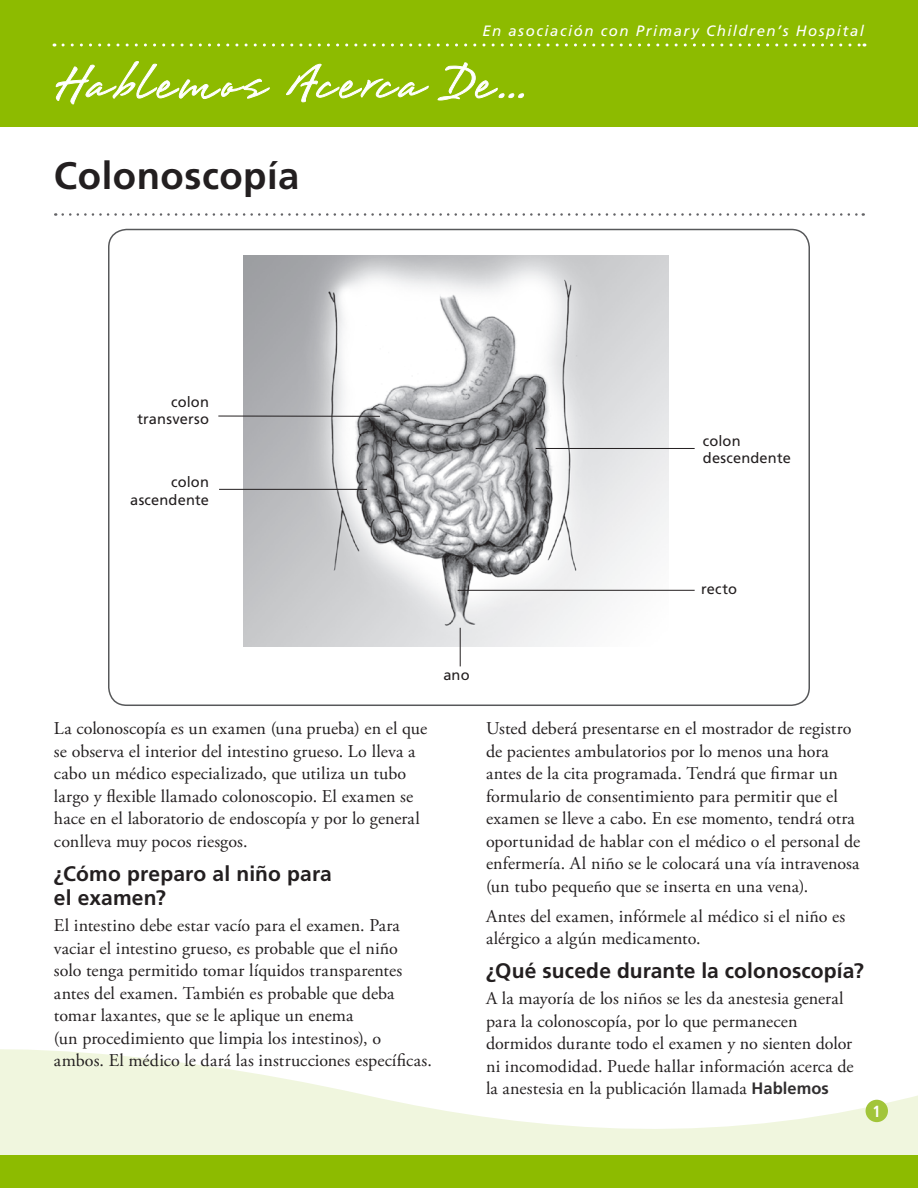
<style>
.page{position:relative;width:918px;height:1188px;background:#fff}
.page>*{position:absolute;margin:0;border:0;box-sizing:border-box;transform-origin:0 0}
.t1{font:60px "Brisa";letter-spacing:.055em;color:#fff}
.Title__h1{font:700 38.25px "Frutiger LT Std";letter-spacing:.015em;color:#231f20}
.Level_1__h2{font:700 21px/24px "Frutiger LT Std";letter-spacing:.005em;color:#231f20}
.Main__p{font:18px/22.5px "Adobe Garamond Pro";letter-spacing:.005em;color:#231f20}
.Page_number{font:700 condensed 16.2px "Frutiger LT Std";color:#fff}
.t2{font:italic 15px "Frutiger LT Std";letter-spacing:.1em;color:#fff}
.Illustration_labels{font:14.7px/17.5px "Frutiger LT Std";letter-spacing:.01em;color:#231f20;text-align:right}
.s1{font-family:"Frutiger LT Std";font-weight:700;font-size:16.5px;color:#312f30}
</style>
<div class="page">
<svg style="left:0;top:1049px;width:918px;height:107px;fill:#f0f6de"></svg>
<div style="left:0;top:0;width:918px;height:127px;background:#8dbb00"></div>
<svg style="left:55px;top:61px;width:215px;height:44px"></svg>
<svg style="left:286px;top:64px;width:143px;height:39px"></svg>
<svg style="left:437px;top:62px;width:87px;height:39px"></svg>
<svg style="left:63px;top:44px;width:802px;height:2px"></svg>
<div style="left:866px;top:1100px;width:22px;height:22px;background:#a2c53a;border-radius:50%"></div>
<div style="left:0;top:1156px;width:918px;height:32px;background:#8dbb00"></div>
<svg style="left:63px;top:213px;width:801px;height:3px"></svg>
<div style="left:108px;top:229px;width:702px;height:477px;border:2px solid #57585a;border-radius:18px"></div>
<img style="left:244px;top:255px;width:425px;height:391px">
<hr style="left:218px;top:416px;width:162px;height:1px;background:#231f20">
<hr style="left:536px;top:448px;width:159px;height:1px;background:#231f20">
<hr style="left:458px;top:590px;width:237px;height:1px;background:#231f20">
<hr style="left:219px;top:489px;width:148px;height:1px;background:#231f20">
<hr style="left:460px;top:628px;width:1px;height:38px;background:#231f20">
<p class="t2" style="left:482px;top:22px;width:383px">En asociación con Primary Children’s Hospital</p>
<h1 class="t1" style="left:54px;top:53px;width:474px">Hablemos Acerca De...</h1>
<p class="Title__h1" style="left:54px;top:154px;width:247px">Colonoscopía</p>
<p class="Illustration_labels" style="left:138px;top:393px;width:73px">colon transverso</p>
<p class="Illustration_labels" style="left:130px;top:473px;width:80px">colon ascendente</p>
<p class="Illustration_labels" style="left:703px;top:432px;width:89px;text-align:left">colon descendente</p>
<p class="Illustration_labels" style="left:701px;top:580px;width:37px">recto</p>
<p class="Illustration_labels" style="left:443px;top:667px;width:28px">ano</p>
<p class="Main__p" style="left:54px;top:718px;width:375px">La colonoscopía es un examen (una prueba) en el que se observa el interior del intestino grueso. Lo lleva a cabo un médico especializado, que utiliza un tubo largo y flexible llamado colonoscopio. El examen se hace en el laboratorio de endoscopía y por lo general conlleva muy pocos riesgos.</p>
<p class="Level_1__h2" style="left:54px;top:862px;width:279px">¿Cómo preparo al niño para el examen?</p>
<p class="Main__p" style="left:54px;top:915px;width:379px">El intestino debe estar vacío para el examen. Para vaciar el intestino grueso, es probable que el niño<br>solo tenga permitido tomar líquidos transparentes antes del examen. También es probable que deba tomar laxantes, que se le aplique un enema<br>(un procedimiento que limpia los intestinos), o ambos. El médico le dará las instrucciones específicas.</p>
<p class="Main__p" style="left:486px;top:718px;width:376px">Usted deberá presentarse en el mostrador de registro de pacientes ambulatorios por lo menos una hora antes de la cita programada. Tendrá que firmar un formulario de consentimiento para permitir que el examen se lleve a cabo. En ese momento, tendrá otra oportunidad de hablar con el médico o el personal de enfermería. Al niño se le colocará una vía intravenosa (un tubo pequeño que se inserta en una vena).</p>
<p class="Main__p" style="left:486px;top:905px;width:361px">Antes del examen, infórmele al médico si el niño es alérgico a algún medicamento.</p>
<p class="Level_1__h2" style="left:486px;top:959px;width:379px">¿Qué sucede durante la colonoscopía?</p>
<p class="Main__p" style="left:486px;top:988px;width:369px">A la mayoría de los niños se les da anestesia general para la colonoscopía, por lo que permanecen dormidos durante todo el examen y no sienten dolor ni incomodidad. Puede hallar información acerca de la anestesia en la publicación llamada <span class="s1">Hablemos</span></p>
<p class="Page_number" style="left:873px;top:1101px;width:10px">1</p>
</div>
